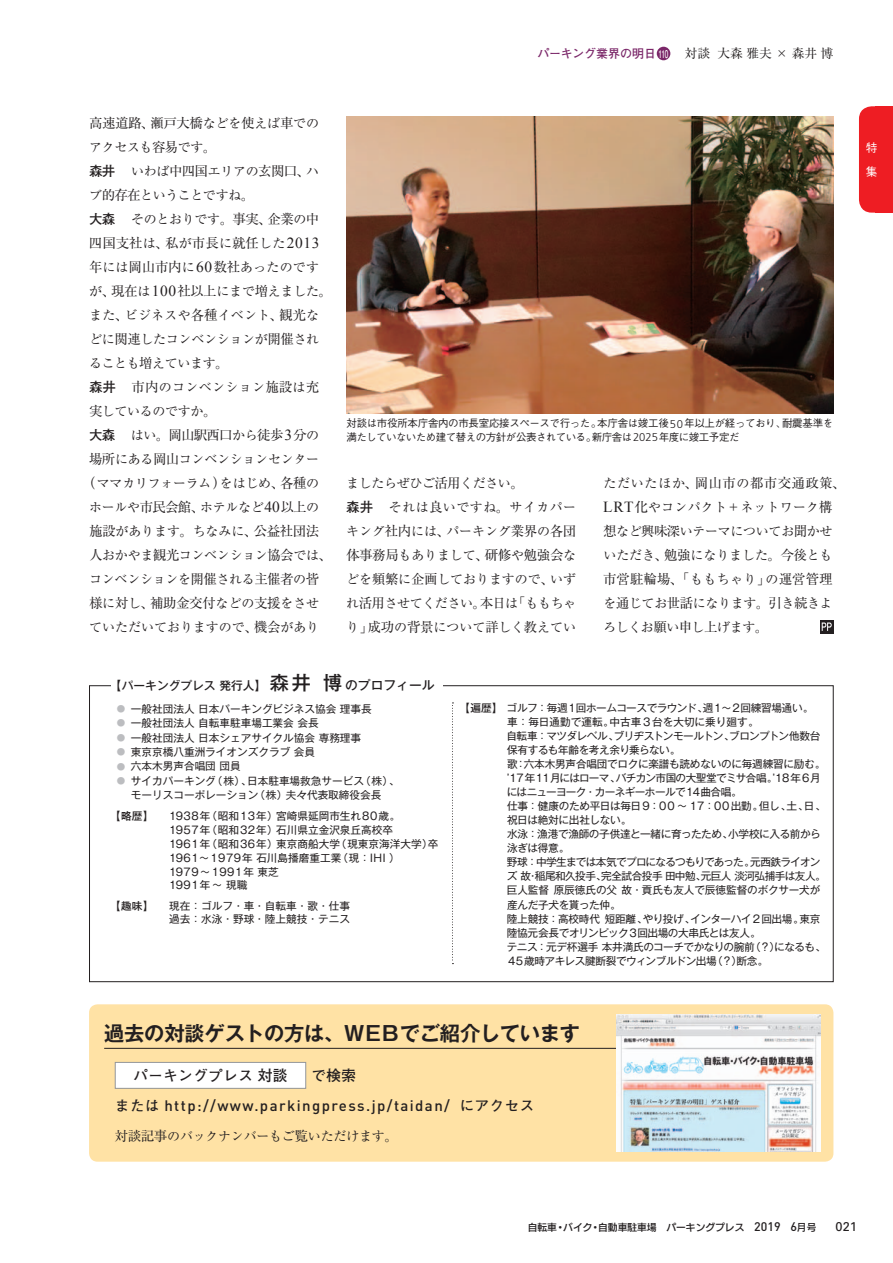
<style>
.page{position:relative;width:893px;height:1263px;background:#fff}
.page>*{position:absolute;margin:0;border:0;box-sizing:border-box;transform-origin:0 0}
.t1{font:700 20.25px "Gothic MB101 Pr 5 De";letter-spacing:-.01em;color:#231f20}
.t2{font:500 15px "DIN";letter-spacing:.095em;color:#231f20}
.t3{font:700 15px "Futo Go B101 Pr 5";color:#231f20}
.t4{font:700 14.4px "Futo Go B101 Pr 5";letter-spacing:.04em;color:#231f20}
.t5{font:13.5px "Ryumin Pr 5";letter-spacing:-.03em;color:#231f20}
.t6{font:13.5px "Ryumin Pr 5";letter-spacing:.025em;color:#231f20}
.t7{font:13.5px "Ryumin Pr 5";color:#231f20}
.t8{font:12.9px/24px "Ryumin Pr 5";letter-spacing:-.015em;color:#231f20}
.t9{font:12.75px "Ryumin Pr 5";letter-spacing:-.005em;color:#231f20}
.t10{font:12.75px "Univers";color:#231f20}
.t11{font:700 12px "Futo Go B101 Pr 5";letter-spacing:-.025em;color:#7b2769}
.t12{font:500 11.7px "Gothic MB101 Pr 5";color:#231f20}
.t13{font:500 11.7px/23.2px "Gothic BBB Pro";color:#fff}
.t14{font:10.65px/14.1px "Gothic MB101 Pr 5";letter-spacing:-.02em;color:#231f20}
.t15{font:10.65px/13.8px "Gothic MB101 Pr 5";color:#231f20}
.t16{font:500 10.65px "Gothic MB101 Pr 5";color:#231f20}
.t17{font:500 10.5px/13.8px "Gothic BBB Pr 5";letter-spacing:-.04em;color:#231f20}
.t18{font:9.75px "New Rodin CID DB";color:#231f20}
.s1{font-family:"Hira Min Pro W3"}
.s2{font-size:12.9px}
.s3{font-size:13.5px}
.s4{font-family:"Hira Min Pro W3";font-size:13.5px}
.s5{font-family:"Futo Go B101 Pr 6 N";font-weight:700;font-size:13.5px}
.s6{font-family:"Times New Roman";font-size:15.45px}
.s7{font-family:"Futo Go B101 Pr 6 N";font-weight:700}
.s8{font-size:10.65px;color:#fff}
.s9{font-family:"Frutiger";font-weight:300;font-size:11.25px}
.s10{font-size:19.2px}
.s11{font-size:12.75px}
.s12{font-size:8.55px;color:#bcbdc0}
.s13{font-weight:500}
.s14{font-size:15px}
.s15{font-size:14.4px}
.s16{font-family:"Futo Go B101 Pr 5";font-weight:700;font-size:14.4px}
.s17{font-family:"DIN";font-weight:500;font-size:12.3px}
</style>
<div class="page">
<div style="left:89px;top:1004px;width:744px;height:158px;background:#ffe2a5;border-radius:9px"></div>
<div style="left:115px;top:1062px;width:191px;height:26px;background:#fff"></div>
<div style="left:115px;top:1062px;width:191px;height:27px;border:1px solid #939598"></div>
<hr style="left:104px;top:1048px;width:594px;height:1px;background:#231f20">
<img style="left:617px;top:1015px;width:204px;height:136px">
<svg style="left:452px;top:702px;width:1px;height:262px"></svg>
<img style="left:346px;top:116px;width:487px;height:298px">
<svg style="left:820px;top:620px;width:13px;height:14px"></svg>
<svg style="left:822px;top:622px;width:10px;height:9px"></svg>
<div style="left:859px;top:106px;width:34px;height:107px;background:#ee1d23;border-radius:13px"></div>
<div style="left:876px;top:106px;width:17px;height:107px;background:#ee1d23"></div>
<div style="left:657px;top:47px;width:13px;height:13px;background:#7b2769;border-radius:50%"></div>
<p class="t5" style="left:89px;top:112px;width:232px">高速道路<span class="s1">、</span>瀬戸大橋<span class="s2">などを</span>使<span class="s2">えば</span>車<span class="s2">での</span></p>
<p class="t8" style="left:89px;top:134px;width:232px">アクセスも<span class="s3">容易</span>です<span class="s4">。<br></span><span class="s5">森井</span> いわば<span class="s3">中四国</span>エリアの<span class="s3">玄関口</span><span class="s4">、</span>ハブ<span class="s3">的存在</span>ということですね<span class="s4">。<br></span><span class="s5">大森</span> そのとおりです<span class="s4">。</span><span class="s3">事実</span><span class="s4">、</span><span class="s3">企業</span>の<span class="s3">中</span></p>
<p class="t5" style="left:89px;top:232px;width:232px">四国支社<span class="s2">は</span><span class="s1">、</span>私<span class="s2">が</span>市長<span class="s2">に</span>就任<span class="s2">した</span><span class="s6">2013</span></p>
<p class="t8" style="left:89px;top:254px;width:245px"><span class="s3">年</span>には<span class="s3">岡山市内</span>に<span class="s6">60</span><span class="s3">数社</span>あったのですが<span class="s4">、</span><span class="s3">現在</span>は<span class="s6">100</span><span class="s3">社以上</span>にまで<span class="s3">増</span>えました<span class="s4">。</span>また<span class="s4">、</span>ビジネスや<span class="s3">各種</span>イベント<span class="s4">、</span><span class="s3">観光</span>などに<span class="s3">関連</span>したコンベンションが<span class="s3">開催</span>されることも<span class="s3">増</span>えています<span class="s4">。<br></span><span class="s5">森井</span> <span class="s3">市内</span>のコンベンション<span class="s3">施設</span>は<span class="s3">充実</span>しているのですか<span class="s4">。</span></p>
<p class="t5" style="left:89px;top:424px;width:232px"><span class="s7">大森</span> <span class="s2">はい</span><span class="s1">。</span>岡山駅西口<span class="s2">から</span>徒歩<span class="s6">3</span>分<span class="s2">の</span></p>
<p class="t8" style="left:89px;top:446px;width:232px"><span class="s3">場所</span>にある<span class="s3">岡山</span>コンベンションセンター</p>
<p class="t8" style="left:82px;top:470px;width:238px"><span class="s4">（</span>ママカリフォーラム<span class="s4">）</span>をはじめ<span class="s4">、</span><span class="s3">各種</span>の</p>
<p class="t8" style="left:89px;top:494px;width:231px">ホールや<span class="s3">市民会館</span><span class="s4">、</span>ホテルなど<span class="s6">40</span><span class="s3">以上</span>の</p>
<p class="t8" style="left:89px;top:518px;width:232px"><span class="s3">施設</span>があります<span class="s4">。</span>ちなみに<span class="s4">、</span><span class="s3">公益社団法</span></p>
<p class="t8" style="left:89px;top:542px;width:245px"><span class="s3">人</span>おかやま<span class="s3">観光</span>コンベンション<span class="s3">協会</span>では<span class="s4">、</span></p>
<p class="t8" style="left:89px;top:566px;width:232px">コンベンションを<span class="s3">開催</span>される<span class="s3">主催者</span>の<span class="s3">皆</span></p>
<p class="t5" style="left:89px;top:592px;width:232px">様<span class="s2">に</span>対<span class="s2">し</span><span class="s1">、</span>補助金交付<span class="s2">などの</span>支援<span class="s2">をさせ</span></p>
<p class="t8" style="left:89px;top:614px;width:231px">ていただいておりますので<span class="s4">、</span><span class="s3">機会</span>があり</p>
<p class="t11" style="left:537px;top:44px;width:132px">パーキング業界の明日 <span class="s8">110</span></p>
<p class="t9" style="left:685px;top:43px;width:150px">対談大森雅夫×森井博</p>
<p class="t17" style="left:346px;top:416px;width:488px">対談は市役所本庁舎内の市長室応接スペースで行った。本庁舎は竣工後<span class="s9">50</span>年以上が経っており、耐震基準を満たしていないため建て替えの方針が公表されている。新庁舎は<span class="s9">2025</span>年度に竣工予定だ</p>
<p class="t8" style="left:346px;top:470px;width:232px">ましたらぜひご<span class="s3">活用</span>ください<span class="s4">。<br></span><span class="s5">森井</span> それは<span class="s3">良</span>いですね<span class="s4">。</span>サイカパーキング<span class="s3">社内</span>には<span class="s4">、</span>パーキング<span class="s3">業界</span>の<span class="s3">各団</span></p>
<p class="t5" style="left:346px;top:544px;width:232px">体事務局<span class="s2">もありまして</span><span class="s1">、</span>研修<span class="s2">や</span>勉強会<span class="s2">な</span></p>
<p class="t8" style="left:346px;top:566px;width:232px;text-align:justify">どを<span class="s3">頻繁</span>に<span class="s3">企画</span>しておりますので<span class="s4">、</span>いずれ<span class="s3">活用</span>させてください<span class="s4">。</span><span class="s3">本日</span>は<span class="s4">「</span>ももちゃり<span class="s4">」</span><span class="s3">成功</span>の<span class="s3">背景</span>について<span class="s3">詳</span>しく<span class="s3">教</span>えてい</p>
<p class="t6" style="left:603px;top:472px;width:244px"><span class="s2">ただいたほか</span><span class="s1">、</span>岡山市<span class="s2">の</span>都市交通政策<span class="s1">、</span></p>
<p class="t8" style="left:603px;top:494px;width:231px;text-align:justify"><span class="s6">LRT</span><span class="s3">化</span>やコンパクト<span class="s3">＋</span>ネットワーク<span class="s3">構想</span>など<span class="s3">興味深</span>いテーマについてお<span class="s3">聞</span>かせいただき<span class="s4">、</span><span class="s3">勉強</span>になりました<span class="s4">。</span><span class="s3">今後</span>とも</p>
<p class="t7" style="left:603px;top:568px;width:231px">市営駐輪場<span class="s1">、「</span><span class="s2">ももちゃり</span><span class="s1">」</span><span class="s2">の</span>運営管理</p>
<p class="t8" style="left:603px;top:590px;width:231px">を<span class="s3">通</span>じてお<span class="s3">世話</span>になります<span class="s4">。</span><span class="s3">引</span>き<span class="s3">続</span>きよろしくお<span class="s3">願</span>い<span class="s3">申</span>し<span class="s3">上</span>げます<span class="s4">。</span></p>
<p class="t12" style="left:109px;top:675px;width:327px">【パーキングプレス 発行人】 <span class="s10">森井 博</span><span class="s11">のプロフィール</span></p>
<p class="t15" style="left:117px;top:701px;width:257px"><span class="s12">●</span> 一般社団法人 日本パーキングビジネス協会 理事長</p>
<p class="t15" style="left:117px;top:715px;width:203px"><span class="s12">●</span> 一般社団法人 自転車駐車場工業会 会長</p>
<p class="t15" style="left:117px;top:730px;width:246px"><span class="s12">●</span> 一般社団法人 日本シェアサイクル協会 専務理事</p>
<p class="t15" style="left:117px;top:744px;width:200px"><span class="s12">●</span> 東京京橋八重洲ライオンズクラブ 会員</p>
<p class="t15" style="left:117px;top:758px;width:126px"><span class="s12">●</span> 六本木男声合唱団 団員</p>
<p class="t15" style="left:117px;top:772px;width:284px;line-height:14.4px"><span class="s12">●</span> サイカパーキング（株）、日本駐車場救急サービス（株）、　 モーリスコーポレーション（株）夫々代表取締役会長</p>
<p class="t16" style="left:110px;top:807px;width:45px">【略歴】</p>
<p class="t15" style="left:169px;top:808px;width:271px">1938年（昭和13年）宮崎県延岡市生れ80歳。<br>1957年（昭和32年）石川県立金沢泉丘高校卒<br>1961年（昭和36年）東京商船大学（現東京海洋大学）卒<br>1961～1979年 石川島播磨重工業（現：IHI ）<br>1979～1991年 東芝<br>1991年～ 現職</p>
<p class="t16" style="left:110px;top:897px;width:45px">【趣味】</p>
<p class="t15" style="left:169px;top:898px;width:182px">現在：ゴルフ・車・自転車・歌・仕事過去：水泳・野球・陸上競技・テニス</p>
<p class="t14" style="left:506px;top:700px;width:321px;text-indent:-47px"><span class="s13">【遍歴】</span>ゴルフ：毎週１回ホームコースでラウンド、週１〜２回練習場通い。車：毎日通勤で運転。中古車３台を大切に乗り廻す。<br>自転車：マツダレベル、ブリヂストンモールトン、ブロンプトン他数台保有するも年齢を考え余り乗らない。<br>歌：六本木男声合唱団でロクに楽譜も読めないのに毎週練習に励む。’17年11月にはローマ、バチカン市国の大聖堂でミサ合唱。’18年6月にはニューヨーク・カーネギーホールで14曲合唱。<br>仕事：健康のため平日は毎日9：00 〜 17：00出勤。但し、土、日、祝日は絶対に出社しない。<br>水泳：漁港で漁師の子供達と一緒に育ったため、小学校に入る前から泳ぎは得意。<br>野球：中学生までは本気でプロになるつもりであった。元西鉄ライオンズ 故・稲尾和久投手、完全試合投手 田中勉、元巨人 淡河弘捕手は友人。巨人監督 原辰徳氏の父 故・貢氏も友人で辰徳監督のボクサー犬が産んだ子犬を貰った仲。<br>陸上競技：高校時代 短距離、やり投げ、インターハイ2回出場。東京陸協元会長でオリンピック３回出場の大串氏とは友人。<br>テニス：元デ杯選手 本井満氏のコーチでかなりの腕前（？）になるも、<br>４５歳時アキレス腱断裂でウィンブルドン出場（？）断念。</p>
<h1 class="t1" style="left:104px;top:1017px;width:477px">過去の対談ゲストの方は、WEBでご紹介しています</h1>
<p class="t4" style="left:133px;top:1064px;width:156px">パーキングプレス<span class="s14">対談</span></p>
<p class="t3" style="left:311px;top:1063px;width:46px"><span class="s15">で</span>検索</p>
<p class="t2" style="left:115px;top:1096px;width:421px"><span class="s16">または</span> http://www.parkingpress.jp/taidan/ <span class="s16">にアクセス</span></p>
<p class="t8" style="left:115px;top:1123px;width:285px"><span class="s3">対談記事</span>のバックナンバーもご<span class="s3">覧</span>いただけます<span class="s4">。</span></p>
<p class="t13" style="left:866px;top:135px;width:13px">特集</p>
<p class="t18" style="left:528px;top:1220px;width:290px">自転車・バイク・自動車駐車場　パーキングプレス　<span class="s17">2019 6</span>月号</p>
<p class="t10" style="left:836px;top:1219px;width:23px">021</p>
</div>
